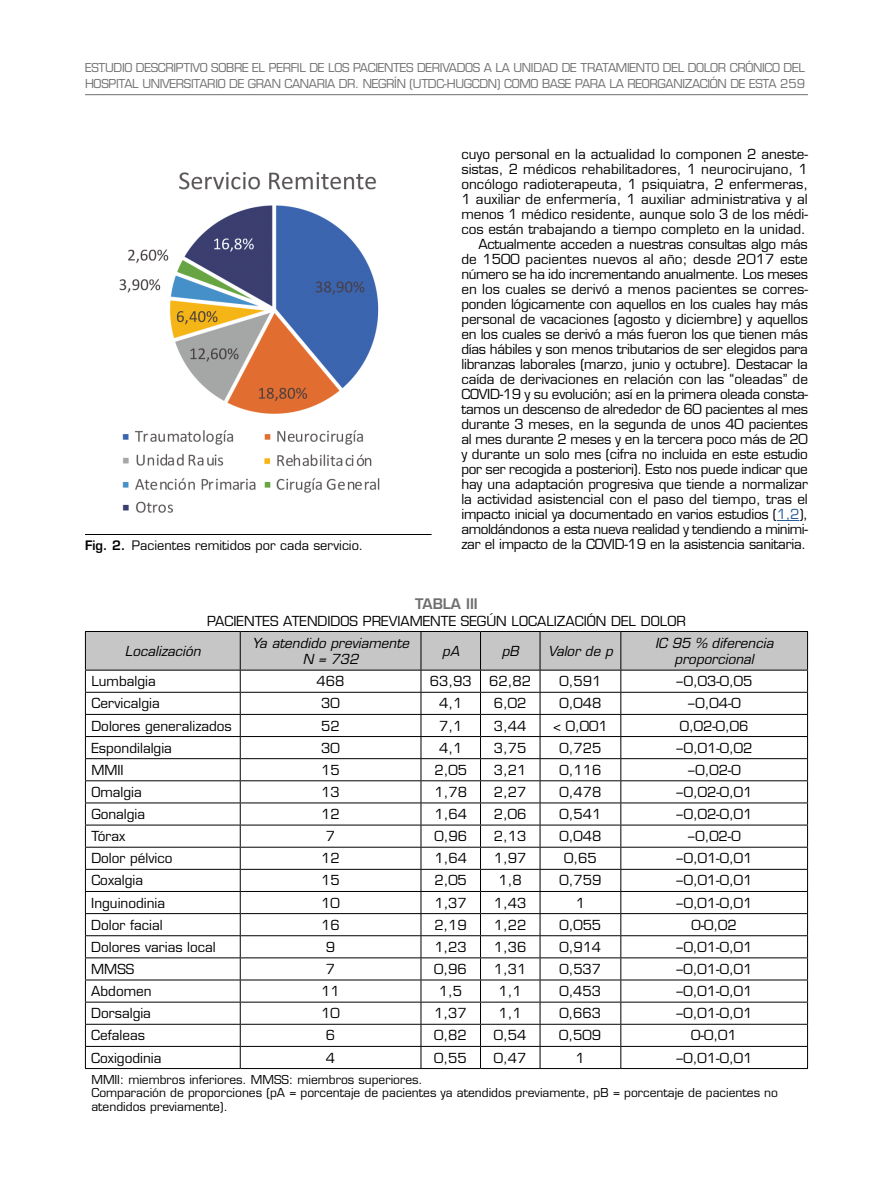
<style>
.page{position:relative;width:893px;height:1191px;background:#fff}
.page>*{position:absolute;margin:0;border:0;box-sizing:border-box;transform-origin:0 0}
.t1{font:600 14.25px "Eurostile LT Std";color:#706f6f}
.t2{font:13.5px/15px "Eurostile LT Std";letter-spacing:-.005em;color:#000;text-align:right}
.t3{font:italic 13.5px/16.5px "Eurostile LT Std";color:#000;text-align:center}
.t4{font:12.75px "Eurostile LT Std";color:#000}
.t5{font:12px/15px "Eurostile LT Std";letter-spacing:-.025em;color:#706f6f}
.t6{font:12px/13.5px "Eurostile LT Std";color:#000}
.s1{color:#275b9b}
.s2{font-weight:600}
</style>
<div class="page">
<hr style="left:85px;top:94px;width:723px;height:1px;background:#706f6f">
<svg style="left:777px;top:520px;width:22px;height:1px"></svg>
<hr style="left:85px;top:534px;width:347px;height:1px;background:#000">
<img style="left:119px;top:172px;width:261px;height:341px">
<svg style="left:85px;top:631px;width:723px;height:437px"></svg>
<hr style="left:85px;top:1068px;width:155px;height:1px;background:#000">
<hr style="left:240px;top:1068px;width:181px;height:1px;background:#000">
<hr style="left:421px;top:1068px;width:59px;height:1px;background:#000">
<hr style="left:480px;top:1068px;width:60px;height:1px;background:#000">
<hr style="left:540px;top:1068px;width:81px;height:1px;background:#000">
<hr style="left:621px;top:1068px;width:187px;height:1px;background:#000">
<p class="t5" style="left:85px;top:61px;width:722px">ESTUDIO DESCRIPTIVO SOBRE EL PERFIL DE LOS PACIENTES DERIVADOS A LA UNIDAD DE TRATAMIENTO DEL DOLOR CRÓNICO DEL<br>HOSPITAL UNIVERSITARIO DE GRAN CANARIA DR. NEGRÍN (UTDC-HUGCDN) COMO BASE PARA LA REORGANIZACIÓN DE ESTA 259</p>
<p class="t2" style="left:461px;top:147px;width:348px">cuyo personal en la actualidad lo componen 2 aneste&shy;sistas, 2 médicos rehabilitadores, 1 neurocirujano, 1 oncólogo radioterapeuta, 1 psiquiatra, 2 enfermeras, 1 auxiliar de enfermería, 1 auxiliar administrativa y al menos 1 médico residente, aunque solo 3 de los médi&shy;cos están trabajando a tiempo completo en la unidad.<br>Actualmente acceden a nuestras consultas algo más de 1500 pacientes nuevos al año; desde 2017 este número se ha ido incrementando anualmente. Los meses en los cuales se derivó a menos pacientes se corres&shy;ponden lógicamente con aquellos en los cuales hay más personal de vacaciones (agosto y diciembre) y aquellos en los cuales se derivó a más fueron los que tienen más días hábiles y son menos tributarios de ser elegidos para libranzas laborales (marzo, junio y octubre). Destacar la caída de derivaciones en relación con las “oleadas” de COVID-19 y su evolución; así en la primera oleada consta&shy;tamos un descenso de alrededor de 60 pacientes al mes durante 3 meses, en la segunda de unos 40 pacientes al mes durante 2 meses y en la tercera poco más de 20 y durante un solo mes (cifra no incluida en este estudio por ser recogida a posteriori). Esto nos puede indicar que hay una adaptación progresiva que tiende a normalizar la actividad asistencial con el paso del tiempo, tras el impacto inicial ya documentado en varios estudios (<span class="s1">1,2</span>), amoldándonos a esta nueva realidad y tendiendo a minimi-</p>
<p class="t4" style="left:85px;top:537px;width:280px"><span class="s2">Fig. 2.</span> Pacientes remitidos por cada servicio.</p>
<p class="t2" style="left:461px;top:537px;width:346px">zar el impacto de la COVID-19 en la asistencia sanitaria.</p>
<p class="t1" style="left:415px;top:595px;width:64px">TABLA III</p>
<p class="t2" style="left:207px;top:613px;width:480px">PACIENTES ATENDIDOS PREVIAMENTE SEGÚN LOCALIZACIÓN DEL DOLOR</p>
<p class="t3" style="left:125px;top:643px;width:77px">Localización</p>
<p class="t3" style="left:252px;top:635px;width:158px">Ya atendido previamente<br>N = 732</p>
<p class="t3" style="left:442px;top:643px;width:18px">pA</p>
<p class="t3" style="left:502px;top:643px;width:19px">pB</p>
<p class="t3" style="left:548px;top:643px;width:66px">Valor de p</p>
<p class="t3" style="left:655px;top:635px;width:120px">IC 95 % diferencia proporcional</p>
<p class="t2" style="left:91px;top:674px;width:66px">Lumbalgia</p>
<p class="t2" style="left:317px;top:674px;width:29px">468</p>
<p class="t2" style="left:430px;top:674px;width:43px">63,93</p>
<p class="t2" style="left:489px;top:674px;width:43px">62,82</p>
<p class="t2" style="left:559px;top:674px;width:43px">0,591</p>
<p class="t2" style="left:676px;top:674px;width:78px">−0,03-0,05</p>
<p class="t2" style="left:91px;top:696px;width:70px">Cervicalgia</p>
<p class="t2" style="left:321px;top:696px;width:20px">30</p>
<p class="t2" style="left:439px;top:696px;width:25px">4,1</p>
<p class="t2" style="left:494px;top:696px;width:34px">6,02</p>
<p class="t2" style="left:559px;top:696px;width:43px">0,048</p>
<p class="t2" style="left:687px;top:696px;width:55px">−0,04-0</p>
<p class="t2" style="left:91px;top:718px;width:142px">Dolores generalizados</p>
<p class="t2" style="left:321px;top:718px;width:20px">52</p>
<p class="t2" style="left:439px;top:718px;width:25px">7,1</p>
<p class="t2" style="left:494px;top:718px;width:34px">3,44</p>
<p class="t2" style="left:553px;top:718px;width:56px">&lt; 0,001</p>
<p class="t2" style="left:680px;top:718px;width:70px">0,02-0,06</p>
<p class="t2" style="left:91px;top:740px;width:82px">Espondilalgia</p>
<p class="t2" style="left:321px;top:740px;width:20px">30</p>
<p class="t2" style="left:439px;top:740px;width:25px">4,1</p>
<p class="t2" style="left:494px;top:740px;width:34px">3,75</p>
<p class="t2" style="left:559px;top:740px;width:43px">0,725</p>
<p class="t2" style="left:676px;top:740px;width:78px">−0,01-0,02</p>
<p class="t2" style="left:91px;top:762px;width:34px">MMII</p>
<p class="t2" style="left:321px;top:762px;width:20px">15</p>
<p class="t2" style="left:434px;top:762px;width:34px">2,05</p>
<p class="t2" style="left:494px;top:762px;width:34px">3,21</p>
<p class="t2" style="left:559px;top:762px;width:43px">0,116</p>
<p class="t2" style="left:687px;top:762px;width:55px">−0,02-0</p>
<p class="t2" style="left:91px;top:784px;width:52px">Omalgia</p>
<p class="t2" style="left:321px;top:784px;width:20px">13</p>
<p class="t2" style="left:434px;top:784px;width:34px">1,78</p>
<p class="t2" style="left:494px;top:784px;width:34px">2,27</p>
<p class="t2" style="left:559px;top:784px;width:43px">0,478</p>
<p class="t2" style="left:676px;top:784px;width:78px">−0,02-0,01</p>
<p class="t2" style="left:91px;top:806px;width:55px">Gonalgia</p>
<p class="t2" style="left:321px;top:806px;width:20px">12</p>
<p class="t2" style="left:434px;top:806px;width:34px">1,64</p>
<p class="t2" style="left:494px;top:806px;width:34px">2,06</p>
<p class="t2" style="left:559px;top:806px;width:43px">0,541</p>
<p class="t2" style="left:676px;top:806px;width:78px">−0,02-0,01</p>
<p class="t2" style="left:91px;top:829px;width:36px">Tórax</p>
<p class="t2" style="left:326px;top:829px;width:11px">7</p>
<p class="t2" style="left:434px;top:829px;width:34px">0,96</p>
<p class="t2" style="left:494px;top:829px;width:34px">2,13</p>
<p class="t2" style="left:559px;top:829px;width:43px">0,048</p>
<p class="t2" style="left:687px;top:829px;width:55px">−0,02-0</p>
<p class="t2" style="left:91px;top:851px;width:83px">Dolor pélvico</p>
<p class="t2" style="left:321px;top:851px;width:20px">12</p>
<p class="t2" style="left:434px;top:851px;width:34px">1,64</p>
<p class="t2" style="left:494px;top:851px;width:34px">1,97</p>
<p class="t2" style="left:564px;top:851px;width:34px">0,65</p>
<p class="t2" style="left:676px;top:851px;width:78px">−0,01-0,01</p>
<p class="t2" style="left:91px;top:873px;width:53px">Coxalgia</p>
<p class="t2" style="left:321px;top:873px;width:20px">15</p>
<p class="t2" style="left:434px;top:873px;width:34px">2,05</p>
<p class="t2" style="left:499px;top:873px;width:25px">1,8</p>
<p class="t2" style="left:559px;top:873px;width:43px">0,759</p>
<p class="t2" style="left:676px;top:873px;width:78px">−0,01-0,01</p>
<p class="t2" style="left:91px;top:895px;width:75px">Inguinodinia</p>
<p class="t2" style="left:321px;top:895px;width:20px">10</p>
<p class="t2" style="left:434px;top:895px;width:34px">1,37</p>
<p class="t2" style="left:494px;top:895px;width:34px">1,43</p>
<p class="t2" style="left:576px;top:895px;width:11px">1</p>
<p class="t2" style="left:676px;top:895px;width:78px">−0,01-0,01</p>
<p class="t2" style="left:91px;top:917px;width:73px">Dolor facial</p>
<p class="t2" style="left:321px;top:917px;width:20px">16</p>
<p class="t2" style="left:434px;top:917px;width:34px">2,19</p>
<p class="t2" style="left:494px;top:917px;width:34px">1,22</p>
<p class="t2" style="left:559px;top:917px;width:43px">0,055</p>
<p class="t2" style="left:691px;top:917px;width:47px">0-0,02</p>
<p class="t2" style="left:91px;top:939px;width:126px">Dolores varias local</p>
<p class="t2" style="left:326px;top:939px;width:11px">9</p>
<p class="t2" style="left:434px;top:939px;width:34px">1,23</p>
<p class="t2" style="left:494px;top:939px;width:34px">1,36</p>
<p class="t2" style="left:559px;top:939px;width:43px">0,914</p>
<p class="t2" style="left:676px;top:939px;width:78px">−0,01-0,01</p>
<p class="t2" style="left:91px;top:961px;width:45px">MMSS</p>
<p class="t2" style="left:326px;top:961px;width:11px">7</p>
<p class="t2" style="left:434px;top:961px;width:34px">0,96</p>
<p class="t2" style="left:494px;top:961px;width:34px">1,31</p>
<p class="t2" style="left:559px;top:961px;width:43px">0,537</p>
<p class="t2" style="left:676px;top:961px;width:78px">−0,01-0,01</p>
<p class="t2" style="left:91px;top:983px;width:62px">Abdomen</p>
<p class="t2" style="left:321px;top:983px;width:20px">11</p>
<p class="t2" style="left:439px;top:983px;width:25px">1,5</p>
<p class="t2" style="left:498px;top:983px;width:25px">1,1</p>
<p class="t2" style="left:559px;top:983px;width:43px">0,453</p>
<p class="t2" style="left:676px;top:983px;width:78px">−0,01-0,01</p>
<p class="t2" style="left:91px;top:1006px;width:61px">Dorsalgia</p>
<p class="t2" style="left:321px;top:1006px;width:20px">10</p>
<p class="t2" style="left:434px;top:1006px;width:34px">1,37</p>
<p class="t2" style="left:498px;top:1006px;width:25px">1,1</p>
<p class="t2" style="left:559px;top:1006px;width:43px">0,663</p>
<p class="t2" style="left:676px;top:1006px;width:78px">−0,01-0,01</p>
<p class="t2" style="left:91px;top:1028px;width:55px">Cefaleas</p>
<p class="t2" style="left:326px;top:1028px;width:11px">6</p>
<p class="t2" style="left:434px;top:1028px;width:34px">0,82</p>
<p class="t2" style="left:494px;top:1028px;width:34px">0,54</p>
<p class="t2" style="left:559px;top:1028px;width:43px">0,509</p>
<p class="t2" style="left:691px;top:1028px;width:47px">0-0,01</p>
<p class="t2" style="left:91px;top:1050px;width:72px">Coxigodinia</p>
<p class="t2" style="left:326px;top:1050px;width:11px">4</p>
<p class="t2" style="left:434px;top:1050px;width:34px">0,55</p>
<p class="t2" style="left:494px;top:1050px;width:34px">0,47</p>
<p class="t2" style="left:576px;top:1050px;width:11px">1</p>
<p class="t2" style="left:676px;top:1050px;width:78px">−0,01-0,01</p>
<p class="t6" style="left:91px;top:1072px;width:688px">MMII: miembros inferiores. MMSS: miembros superiores.<br>Comparación de proporciones (pA = porcentaje de pacientes ya atendidos previamente, pB = porcentaje de pacientes no atendidos previamente).</p>
</div>
